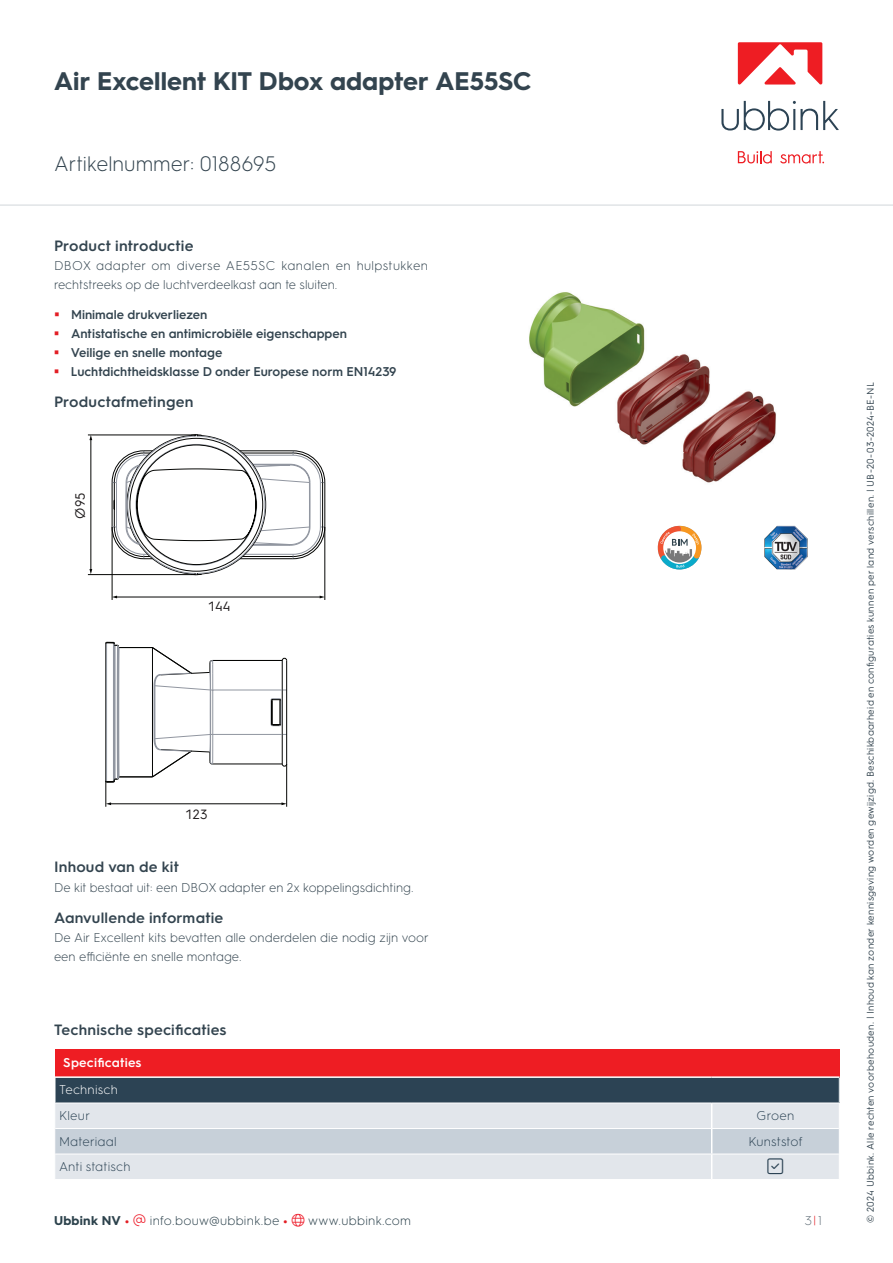
<style>
.page{position:relative;width:893px;height:1263px;background:#fff}
.page>*{position:absolute;margin:0;border:0;box-sizing:border-box;transform-origin:0 0}
.t1{font:700 25.5px "HGS3";letter-spacing:.005em;color:#33444f}
.t2{font:300 21px "HGS3";color:#33444f}
.t3{font:300 18px "Font Awesome 6 Pro";color:#2c4354}
.t4{font:600 15px "HGS3";letter-spacing:.01em;color:#33444f}
.t5{font:13.5px "HGS3";color:#211d1e}
.t6{font:300 12.75px/19.2px "HGS3";color:#33444f}
.t7{font:600 12.75px/19.2px "HGS3";color:#33444f}
.t8{font:300 12.75px "HGS3";letter-spacing:.02em;color:#2c424c}
.t9{font:300 12.75px "HGS3";letter-spacing:.015em;color:#2c4354}
.t10{font:600 12.75px "HGS3";letter-spacing:.015em;color:#fff}
.t11{font:300 12.75px "HGS3";letter-spacing:.015em;color:#fff}
.t12{font:300 12.75px "HGS3";color:#66737c}
.t13{font:9.75px "HGS3";letter-spacing:.03em;color:#33444f}
.s1{font-weight:700}
.s2{font-weight:700;color:#e31e25}
.s3{color:#ee1f2d}
.s4{color:#e31e25}
</style>
<div class="page">
<div style="left:55px;top:1049px;width:784px;height:28px;background:#ee1d23"></div>
<hr style="left:54px;top:1076px;width:658px;height:2px;background:#fff">
<hr style="left:712px;top:1076px;width:127px;height:2px;background:#fff">
<img style="left:764px;top:526px;width:44px;height:44px">
<svg style="left:657px;top:525px;width:45px;height:45px"></svg>
<img style="left:529px;top:292px;width:247px;height:191px">
<hr style="left:91px;top:439px;width:1px;height:131px;background:#040503">
<hr style="left:88px;top:574px;width:108px;height:1px;background:#040503">
<hr style="left:88px;top:435px;width:108px;height:1px;background:#040503">
<hr style="left:325px;top:527px;width:1px;height:73px;background:#040503">
<svg style="left:105px;top:434px;width:220px;height:373px"></svg>
<hr style="left:0;top:204px;width:893px;height:2px;background:#e1e4e6">
<svg style="left:721px;top:101px;width:118px;height:30px"></svg>
<svg style="left:738px;top:151px;width:34px;height:13px"></svg>
<svg style="left:780px;top:151px;width:44px;height:13px"></svg>
<svg style="left:738px;top:42px;width:84px;height:43px"></svg>
<svg style="left:55px;top:1078px;width:785px;height:101px;background:#b0bac2"></svg>
<h1 class="t1" style="left:54px;top:63px;width:479px">Air Excellent KIT Dbox adapter AE55SC</h1>
<h2 class="t2" style="left:54px;top:150px;width:224px">Artikelnummer: 0188695</h2>
<p class="t4" style="left:54px;top:235px;width:141px">Product introductie</p>
<p class="t6" style="left:54px;top:255px;width:376px">DBOX adapter om diverse AE55SC kanalen en hulpstukken rechtstreeks op de luchtverdeelkast aan te sluiten.</p>
<p class="t7" style="left:71px;top:304px;width:327px">Minimale drukverliezen<br>Antistatische en antimicrobiële eigenschappen<br>Veilige en snelle montage<br>Luchtdichtheidsklasse D onder Europese norm EN14239</p>
<p class="t4" style="left:54px;top:392px;width:141px">Productafmetingen</p>
<p class="t5" style="left:71px;top:519px;width:28px;rotate:-90deg">Ø95</p>
<p class="t5" style="left:208px;top:597px;width:24px">144</p>
<p class="t5" style="left:185px;top:805px;width:24px">123</p>
<p class="t4" style="left:54px;top:857px;width:127px">Inhoud van de kit</p>
<p class="t6" style="left:54px;top:877px;width:361px">De kit bestaat uit: een DBOX adapter en 2x koppelingsdichting.</p>
<p class="t4" style="left:54px;top:907px;width:171px">Aanvullende informatie</p>
<p class="t6" style="left:54px;top:927px;width:376px">De Air Excellent kits bevatten alle onderdelen die nodig zijn voor een efficiënte en snelle montage.</p>
<p class="t4" style="left:54px;top:1020px;width:174px">Technische specificaties</p>
<p class="t10" style="left:63px;top:1054px;width:80px">Specificaties</p>
<p class="t11" style="left:59px;top:1081px;width:60px">Technisch</p>
<p class="t9" style="left:59px;top:1107px;width:33px">Kleur</p>
<p class="t9" style="left:757px;top:1107px;width:39px">Groen</p>
<p class="t9" style="left:59px;top:1132px;width:59px">Materiaal</p>
<p class="t9" style="left:748px;top:1132px;width:56px">Kunststof</p>
<p class="t9" style="left:59px;top:1158px;width:73px">Anti statisch</p>
<h3 class="t3" style="left:768px;top:1157px;width:17px">▲❑◆</h3>
<p class="t8" style="left:54px;top:1211px;width:359px"><span class="s1">Ubbink NV</span> <span class="s2">•</span> <span class="s3">▼</span> info.bouw@ubbink.be <span class="s2">•</span> <span class="s3">●□</span> www.ubbink.com</p>
<p class="t12" style="left:805px;top:1211px;width:19px">3<span class="s4">|</span>1</p>
<p class="t13" style="left:864px;top:1222px;width:842px;rotate:-90deg">© 2024 Ubbink. Alle rechten voorbehouden. | Inhoud kan zonder kennisgeving worden gewijzigd. Beschikbaarheid en configuraties kunnen per land verschillen. | UB-20-03-2024-BE-NL</p>
</div>
